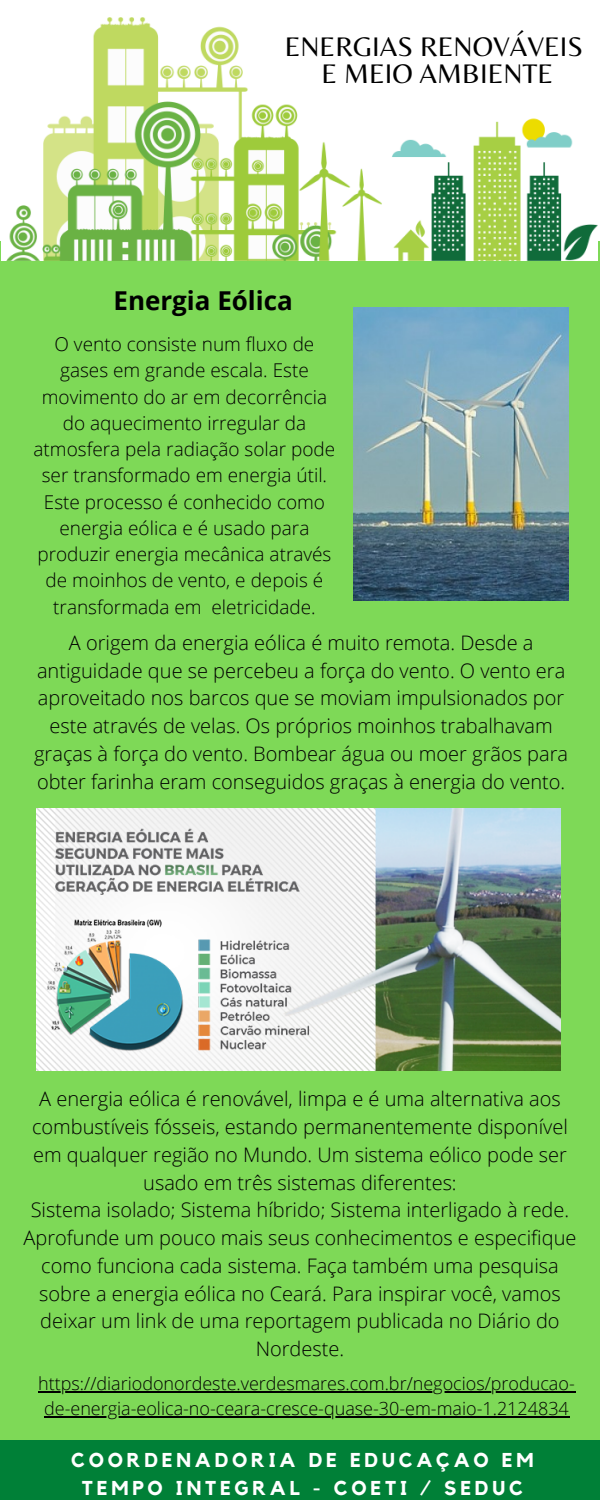
<style>
.page{position:relative;width:600px;height:1500px;background:#7ed957}
.page>*{position:absolute;margin:0;border:0;box-sizing:border-box;transform-origin:0 0}
.t1{font:28px/27px "Belleza";color:#000;text-align:center}
.t2{font:700 26px "Open Sans";color:#000}
.t3{font:300 20px/27.8px "Open Sans";color:#000;text-align:center}
.t4{font:700 20px/27.8px "Kollektif";letter-spacing:.19em;color:#fff;text-align:center}
.t5{font:300 19px/26.2px "Open Sans";color:#000;text-align:center}
.t6{font:300 18px/24.8px "Open Sans";color:#000;text-align:center}
</style>
<div class="page">
<div style="left:0;top:0;width:600px;height:241px;background:#fff"></div>
<div style="left:0;top:1440px;width:600px;height:60px;background:#008037"></div>
<img style="left:354px;top:308px;width:215px;height:292px">
<img style="left:37px;top:808px;width:524px;height:263px">
<hr style="left:38px;top:1392px;width:537px;height:1px;background:#000">
<hr style="left:44px;top:1416px;width:526px;height:2px;background:#000">
<img style="left:1px;top:18px;width:596px;height:243px">
<h1 class="t1" style="left:285px;top:33px;width:300px">ENERGIAS RENOVÁVEIS<br>E MEIO AMBIENTE</h1>
<h2 class="t2" style="left:113px;top:282px;width:181px">Energia Eólica</h2>
<p class="t5" style="left:34px;top:331px;width:303px">O vento consiste num fluxo de gases em grande escala. Este movimento do ar em decorrência do aquecimento irregular da atmosfera pela radiação solar pode ser transformado em energia útil.<br>Este processo é conhecido como energia eólica e é usado para produzir energia mecânica através de moinhos de vento, e depois é transformada em eletricidade.</p>
<p class="t3" style="left:34px;top:628px;width:535px">A origem da energia eólica é muito remota. Desde a antiguidade que se percebeu a força do vento. O vento era aproveitado nos barcos que se moviam impulsionados por este através de velas. Os próprios moinhos trabalhavam graças à força do vento. Bombear água ou moer grãos para obter farinha eram conseguidos graças à energia do vento.</p>
<p class="t3" style="left:24px;top:1085px;width:554px">A energia eólica é renovável, limpa e é uma alternativa aos combustíveis fósseis, estando permanentemente disponível em qualquer região no Mundo. Um sistema eólico pode ser usado em três sistemas diferentes:<br>Sistema isolado; Sistema híbrido; Sistema interligado à rede.<br>Aprofunde um pouco mais seus conhecimentos e especifique como funciona cada sistema. Faça também uma pesquisa sobre a energia eólica no Ceará. Para inspirar você, vamos deixar um link de uma reportagem publicada no Diário do Nordeste.</p>
<p class="t6" style="left:38px;top:1371px;width:538px">https://diariodonordeste.verdesmares.com.br/negocios/producao&shy;de-energia-eolica-no-ceara-cresce-quase-30-em-maio-1.2124834</p>
<p class="t4" style="left:71px;top:1447px;width:464px">COORDENADORIA DE EDUCAÇAO EM<br>TEMPO INTEGRAL - COETI / SEDUC</p>
</div>
